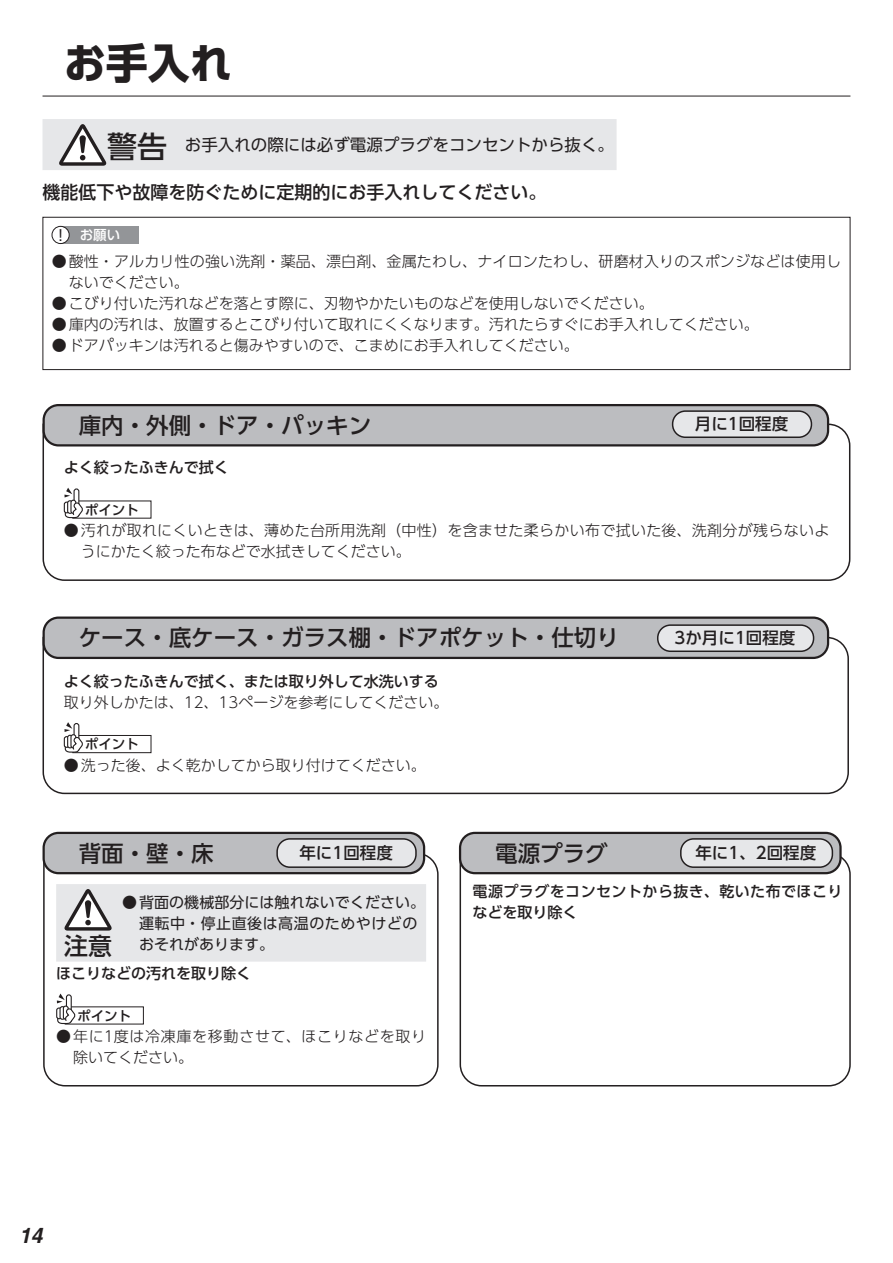
<style>
.page{position:relative;width:893px;height:1263px;background:#fff}
.page>*{position:absolute;margin:0;border:0;box-sizing:border-box;transform-origin:0 0}
.t1{font:700 42px "UD Shin Go Pro";color:#231f20}
.t2{font:500 24px "UD Shin Go Pro";color:#231f20}
.t3{font:500 22.5px "UD Shin Go Pro";color:#231f20}
.t4{font:italic 700 21px "Helvetica cyr";color:#231f20}
.t5{font:500 18px "UD Shin Go Pro";color:#231f20}
.t6{font:500 16.5px "UD Shin Go Pro";color:#231f20}
.t7{font:16.5px "UD Shin Go Pro";color:#231f20}
.t8{font:300 15px/21px "UD Shin Go Pro";color:#231f20}
.t9{font:300 15px/21px "UD Shin Go Pro";letter-spacing:.02em;color:#231f20}
.t10{font:500 15px "UD Shin Go Pro";color:#231f20}
.t11{font:15px/21px "UD Shin Go Pro";letter-spacing:.005em;color:#231f20}
.t12{font:300 15px/21px "UD Shin Go Pro";letter-spacing:.045em;color:#231f20}
.t13{font:500 15px/21px "UD Shin Go Pro";letter-spacing:.03em;color:#231f20}
.t14{font:500 13.5px "UD Shin Go Pro";color:#231f20}
.t15{font:500 13.5px "UD Shin Go Pro";color:#fff}
.s1{font-weight:500;font-size:30px}
.s2{font-weight:400;font-size:15px;color:#231f20}
.s3{font-weight:300}
</style>
<div class="page">
<hr style="left:43px;top:96px;width:807px;height:1px;background:#231f20">
<div style="left:61px;top:226px;width:78px;height:18px;background:#939598"></div>
<div style="left:52px;top:226px;width:17px;height:18px;background:#fff;border-radius:50%"></div>
<div style="left:52px;top:226px;width:17px;height:18px;border:1px solid #231f20;border-radius:50%"></div>
<div style="left:43px;top:217px;width:807px;height:153px;border:1px solid #231f20"></div>
<svg style="left:42px;top:636px;width:807px;height:159px"></svg>
<div style="left:73px;top:735px;width:78px;height:18px;background:#fff"></div>
<div style="left:73px;top:735px;width:78px;height:18px;border:1px solid #231f20"></div>
<svg style="left:64px;top:722px;width:19px;height:31px"></svg>
<div style="left:44px;top:618px;width:784px;height:40px;background:#bcbdc0;border-radius:15px"></div>
<div style="left:43px;top:616px;width:786px;height:43px;border:2px solid #231f20;border-radius:15px"></div>
<div style="left:658px;top:625px;width:156px;height:26px;background:#e6e7e9;border-radius:13px"></div>
<div style="left:657px;top:624px;width:157px;height:28px;border:2px solid #231f20;border-radius:13px"></div>
<svg style="left:42px;top:852px;width:397px;height:235px"></svg>
<svg style="left:459px;top:857px;width:392px;height:230px"></svg>
<div style="left:44px;top:833px;width:380px;height:40px;background:#bcbdc0;border-radius:15px"></div>
<div style="left:43px;top:832px;width:382px;height:42px;border:2px solid #231f20;border-radius:15px"></div>
<div style="left:277px;top:839px;width:139px;height:28px;background:#e6e7e9;border-radius:13px"></div>
<div style="left:276px;top:838px;width:141px;height:30px;border:2px solid #231f20;border-radius:13px"></div>
<div style="left:460px;top:833px;width:380px;height:40px;background:#bcbdc0;border-radius:15px"></div>
<div style="left:459px;top:832px;width:383px;height:42px;border:2px solid #231f20;border-radius:15px"></div>
<div style="left:681px;top:839px;width:151px;height:28px;background:#e6e7e9;border-radius:13px"></div>
<div style="left:680px;top:838px;width:153px;height:30px;border:2px solid #231f20;border-radius:13px"></div>
<div style="left:56px;top:884px;width:370px;height:78px;background:#e6e7e9"></div>
<div style="left:65px;top:1007px;width:78px;height:17px;background:#fff"></div>
<div style="left:56px;top:1007px;width:6px;height:12px;border:1px solid #231f20;border-radius:2px"></div>
<svg style="left:57px;top:993px;width:18px;height:31px"></svg>
<svg style="left:42px;top:423px;width:809px;height:158px"></svg>
<div style="left:73px;top:501px;width:78px;height:17px;background:#fff"></div>
<svg style="left:64px;top:488px;width:19px;height:30px"></svg>
<div style="left:44px;top:405px;width:784px;height:40px;background:#bcbdc0;border-radius:15px"></div>
<div style="left:43px;top:404px;width:786px;height:42px;border:2px solid #231f20;border-radius:15px"></div>
<div style="left:673px;top:411px;width:138px;height:26px;background:#e6e7e9;border-radius:13px"></div>
<div style="left:672px;top:410px;width:140px;height:28px;border:2px solid #231f20;border-radius:13px"></div>
<div style="left:43px;top:119px;width:574px;height:51px;background:#e6e7e9"></div>
<h1 class="t1" style="left:64px;top:29px;width:169px">お手入れ</h1>
<p class="t7" style="left:107px;top:131px;width:508px"><span class="s1">警告</span> お手入れの際には必ず電源プラグをコンセントから抜く。</p>
<p class="t5" style="left:43px;top:177px;width:506px">機能低下や故障を防ぐために定期的にお手入れしてください。</p>
<p class="t15" style="left:53px;top:224px;width:69px"><span class="s2">！</span> お願い</p>
<p class="t8" style="left:69px;top:250px;width:774px;text-indent:-17px">●酸性・アルカリ性の強い洗剤・薬品、漂白剤、金属たわし、ナイロンたわし、研磨材入りのスポンジなどは使用しないでください。</p>
<p class="t8" style="left:52px;top:292px;width:604px">●こびり付いた汚れなどを落とす際に、刃物やかたいものなどを使用しないでください。</p>
<p class="t8" style="left:52px;top:313px;width:709px">●庫内の汚れは、放置するとこびり付いて取れにくくなります。汚れたらすぐにお手入れしてください。</p>
<p class="t8" style="left:52px;top:334px;width:529px">●ドアパッキンは汚れると傷みやすいので、こまめにお手入れしてください。</p>
<h3 class="t3" style="left:79px;top:407px;width:294px">庫内・外側・ドア・パッキン</h3>
<p class="t6" style="left:695px;top:411px;width:95px">月に1回程度</p>
<p class="t10" style="left:64px;top:455px;width:166px">よく絞ったふきんで拭く</p>
<p class="t14" style="left:85px;top:499px;width:55px">ポイント</p>
<p class="t9" style="left:81px;top:519px;width:750px;text-indent:-17px">●汚れが取れにくいときは、薄めた台所用洗剤（中性）を含ませた柔らかい布で拭いた後、洗剤分が残らないようにかたく絞った布などで水拭きしてください。</p>
<h3 class="t3" style="left:79px;top:619px;width:541px">ケース・底ケース・ガラス棚・ドアポケット・仕切り</h3>
<p class="t6" style="left:675px;top:625px;width:122px">3か月に1回程度</p>
<p class="t10" style="left:64px;top:669px;width:377px">よく絞ったふきんで拭く、または取り外して水洗いする</p>
<p class="t8" style="left:64px;top:691px;width:386px">取り外しかたは、12、13ページを参考にしてください。</p>
<p class="t14" style="left:85px;top:733px;width:55px">ポイント</p>
<p class="t8" style="left:64px;top:754px;width:364px">●洗った後、よく乾かしてから取り付けてください。</p>
<h3 class="t3" style="left:79px;top:835px;width:137px">背面・壁・床</h3>
<p class="t6" style="left:299px;top:840px;width:95px">年に1回程度</p>
<h3 class="t3" style="left:495px;top:835px;width:114px">電源プラグ</h3>
<p class="t6" style="left:695px;top:840px;width:122px">年に1、2回程度</p>
<p class="t11" style="left:139px;top:891px;width:288px;text-indent:-17px"><span class="s3">●</span>背面の機械部分には触れないでください。運転中・停止直後は高温のためやけどのおそれがあります。</p>
<p class="t10" style="left:56px;top:961px;width:197px">ほこりなどの汚れを取り除く</p>
<p class="t14" style="left:77px;top:1004px;width:55px">ポイント</p>
<p class="t12" style="left:73px;top:1025px;width:354px;text-indent:-17px">●年に1度は冷凍庫を移動させて、ほこりなどを取り除いてください。</p>
<h2 class="t2" style="left:64px;top:926px;width:49px">注意</h2>
<p class="t13" style="left:473px;top:881px;width:371px">電源プラグをコンセントから抜き、乾いた布でほこりなどを取り除く</p>
<h3 class="t4" style="left:19px;top:1223px;width:25px">14</h3>
</div>
